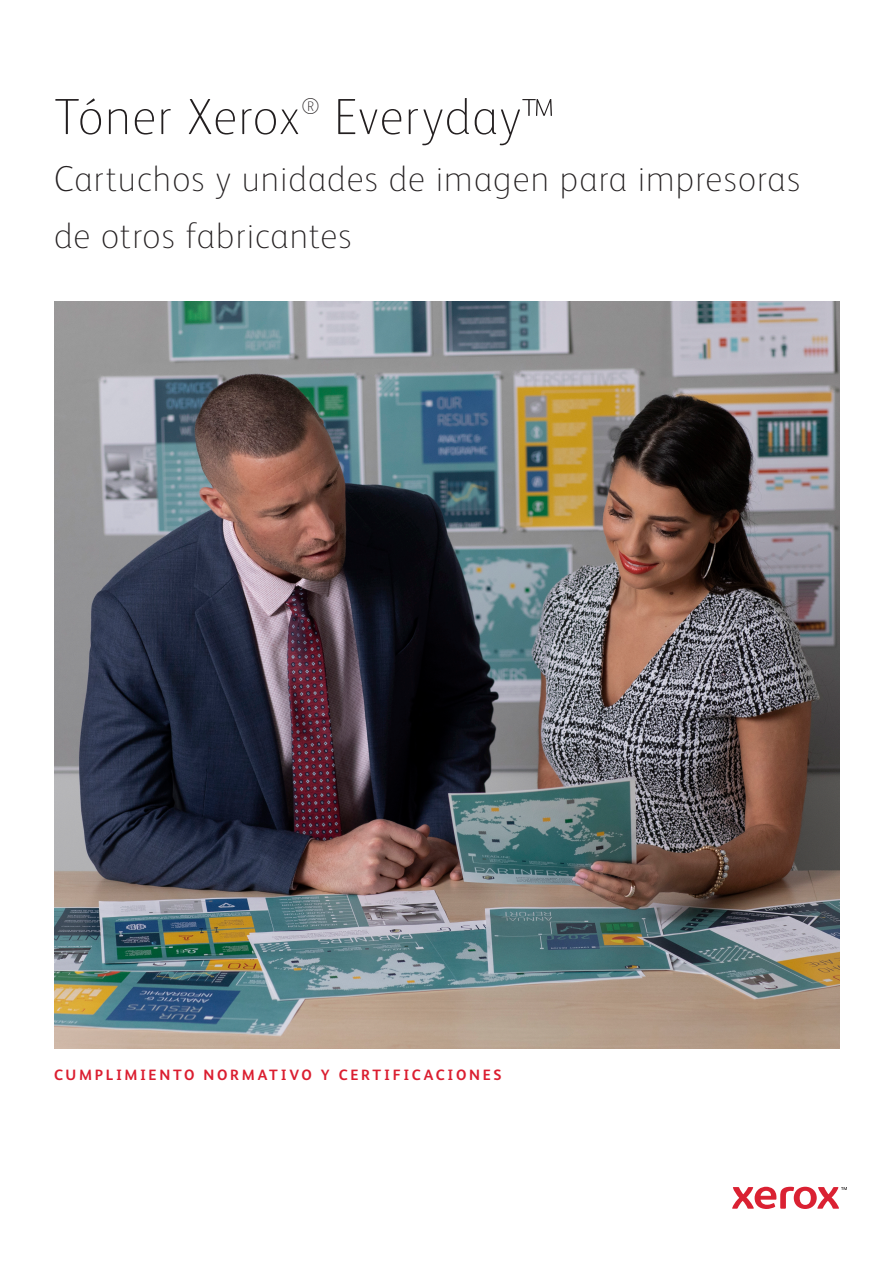
<style>
.page{position:relative;width:893px;height:1263px;background:#fff}
.page>*{position:absolute;margin:0;border:0;box-sizing:border-box;transform-origin:0 0}
.Page_Title{font:100 51px "Xerox Sans";letter-spacing:.025em;color:#231f20}
.Page_Title-2{font:100 36px/57px "Xerox Sans";letter-spacing:.03em;color:#231f20}
.Page_Title-3{font:100 22.8px "Xerox Sans";color:#231f20}
.Body_Subhead{font:700 15px "Xerox Sans";letter-spacing:.18em;color:#db1e30}
</style>
<div class="page">
<img style="left:54px;top:302px;width:785px;height:747px">
<svg style="left:732px;top:1187px;width:115px;height:22px"></svg>
<p class="Page_Title" style="left:54px;top:83px;width:248px">Tóner Xerox</p>
<p class="Page_Title-3" style="left:301px;top:91px;width:20px">®</p>
<p class="Page_Title" style="left:334px;top:83px;width:221px">Everyday™</p>
<p class="Page_Title-2" style="left:54px;top:149px;width:748px">Cartuchos y unidades de imagen para impresoras de otros fabricantes</p>
<p class="Body_Subhead" style="left:54px;top:1064px;width:449px">CUMPLIMIENTO NORMATIVO Y CERTIFICACIONES</p>
</div>
